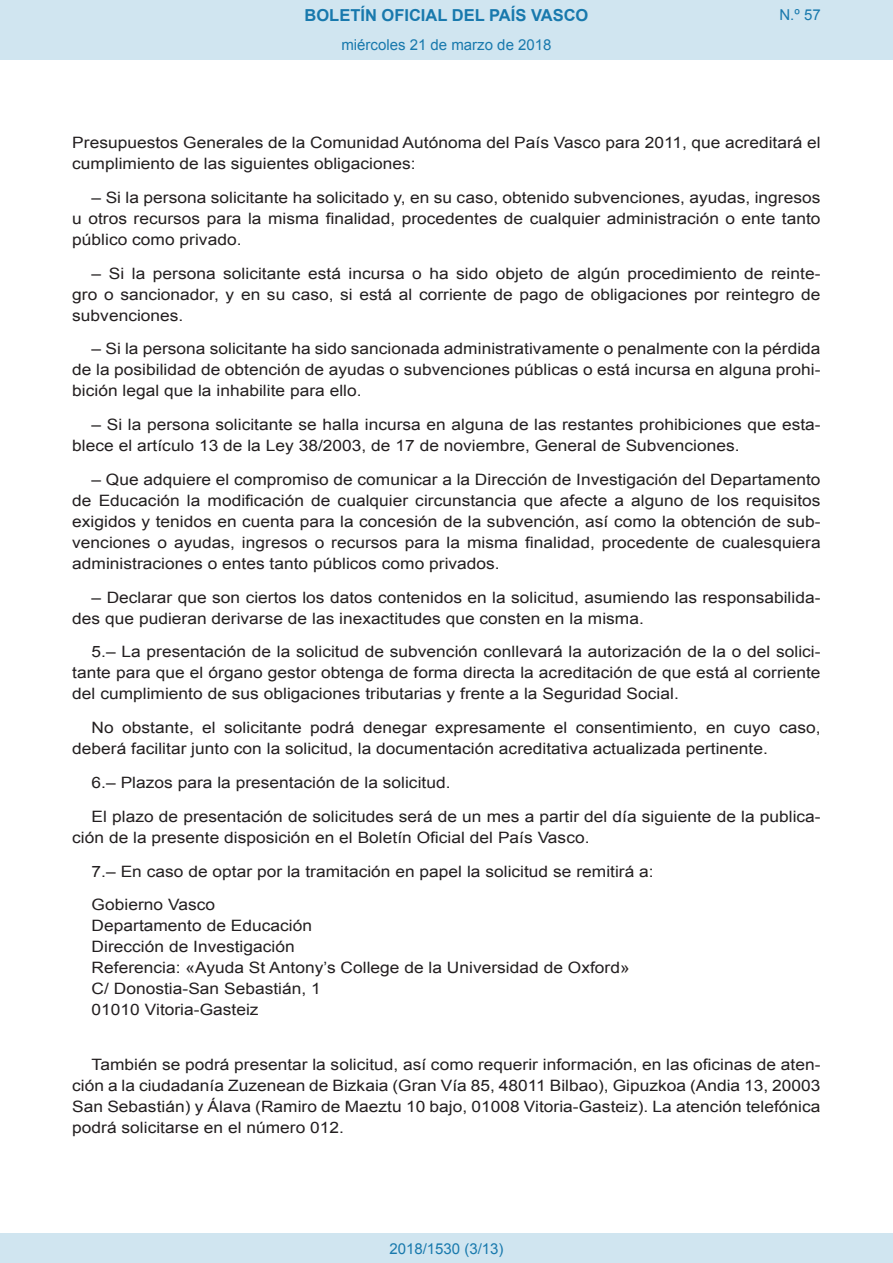
<style>
.page{position:relative;width:893px;height:1263px;background:#fff}
.page>*{position:absolute;margin:0;border:0;box-sizing:border-box;transform-origin:0 0}
.t1{font:700 16.5px "Arial";color:#1879ad}
.BOPVDetalle{font:15.6px/21px "Arial";color:#231f20;text-align:justify;scale:1.11 1}
.BOPVLista{font:15.6px "Arial";color:#231f20;scale:1.11 1}
.Paginacion_Centro{font:15px "Arial";color:#1879ad}
</style>
<div class="page">
<div style="left:0;top:0;width:893px;height:60px;background:#d0e5f0"></div>
<div style="left:0;top:1233px;width:893px;height:30px;background:#d0e5f0"></div>
<p class="t1" style="left:305px;top:4px;width:285px">BOLETÍN OFICIAL DEL PAÍS VASCO</p>
<p class="Paginacion_Centro" style="left:341px;top:35px;width:212px">miércoles 21 de marzo de 2018</p>
<p class="Paginacion_Centro" style="left:779px;top:5px;width:43px">N.º 57</p>
<p class="BOPVDetalle" style="left:72px;top:132px;width:676px">Presupuestos Generales de la Comunidad Autónoma del País Vasco para 2011, que acreditará el cumplimiento de las siguientes obligaciones:</p>
<p class="BOPVDetalle" style="left:72px;top:187px;width:676px;text-indent:19px">– Si la persona solicitante ha solicitado y, en su caso, obtenido subvenciones, ayudas, ingresos u otros recursos para la misma finalidad, procedentes de cualquier administración o ente tanto público como privado.</p>
<p class="BOPVDetalle" style="left:72px;top:263px;width:676px;text-indent:19px">– Si la persona solicitante está incursa o ha sido objeto de algún procedimiento de reinte&shy;gro o sancionador, y en su caso, si está al corriente de pago de obligaciones por reintegro de subvenciones.</p>
<p class="BOPVDetalle" style="left:72px;top:339px;width:676px;text-indent:19px">– Si la persona solicitante ha sido sancionada administrativamente o penalmente con la pérdida de la posibilidad de obtención de ayudas o subvenciones públicas o está incursa en alguna prohi&shy;bición legal que la inhabilite para ello.</p>
<p class="BOPVDetalle" style="left:72px;top:414px;width:676px;text-indent:19px">– Si la persona solicitante se halla incursa en alguna de las restantes prohibiciones que esta&shy;blece el artículo 13 de la Ley 38/2003, de 17 de noviembre, General de Subvenciones.</p>
<p class="BOPVDetalle" style="left:72px;top:469px;width:676px;text-indent:19px">– Que adquiere el compromiso de comunicar a la Dirección de Investigación del Departamento de Educación la modificación de cualquier circunstancia que afecte a alguno de los requisitos exigidos y tenidos en cuenta para la concesión de la subvención, así como la obtención de sub&shy;venciones o ayudas, ingresos o recursos para la misma finalidad, procedente de cualesquiera administraciones o entes tanto públicos como privados.</p>
<p class="BOPVDetalle" style="left:72px;top:587px;width:676px;text-indent:19px">– Declarar que son ciertos los datos contenidos en la solicitud, asumiendo las responsabilida&shy;des que pudieran derivarse de las inexactitudes que consten en la misma.</p>
<p class="BOPVDetalle" style="left:72px;top:642px;width:676px;text-indent:19px">5.– La presentación de la solicitud de subvención conllevará la autorización de la o del solici&shy;tante para que el órgano gestor obtenga de forma directa la acreditación de que está al corriente del cumplimiento de sus obligaciones tributarias y frente a la Seguridad Social.</p>
<p class="BOPVDetalle" style="left:72px;top:717px;width:676px;text-indent:19px">No obstante, el solicitante podrá denegar expresamente el consentimiento, en cuyo caso, deberá facilitar junto con la solicitud, la documentación acreditativa actualizada pertinente.</p>
<p class="BOPVDetalle" style="left:92px;top:772px;width:325px">6.– Plazos para la presentación de la solicitud.</p>
<p class="BOPVDetalle" style="left:72px;top:806px;width:676px;text-indent:19px">El plazo de presentación de solicitudes será de un mes a partir del día siguiente de la publica&shy;ción de la presente disposición en el Boletín Oficial del País Vasco.</p>
<p class="BOPVDetalle" style="left:92px;top:861px;width:508px">7.– En caso de optar por la tramitación en papel la solicitud se remitirá a:</p>
<p class="BOPVLista" style="left:92px;top:894px;width:113px">Gobierno Vasco</p>
<p class="BOPVLista" style="left:92px;top:915px;width:200px">Departamento de Educación</p>
<p class="BOPVLista" style="left:92px;top:936px;width:184px">Dirección de Investigación</p>
<p class="BOPVLista" style="left:92px;top:957px;width:486px">Referencia: «Ayuda St Antony’s College de la Universidad de Oxford»</p>
<p class="BOPVLista" style="left:92px;top:978px;width:208px">C/ Donostia-San Sebastián, 1</p>
<p class="BOPVLista" style="left:92px;top:999px;width:152px">01010 Vitoria-Gasteiz</p>
<p class="BOPVDetalle" style="left:72px;top:1054px;width:676px;text-indent:19px">También se podrá presentar la solicitud, así como requerir información, en las oficinas de aten&shy;ción a la ciudadanía Zuzenean de Bizkaia (Gran Vía 85, 48011 Bilbao), Gipuzkoa (Andia 13, 20003<br>San Sebastián) y Álava (Ramiro de Maeztu 10 bajo, 01008 Vitoria-Gasteiz). La atención telefónica podrá solicitarse en el número 012.</p>
<p class="Paginacion_Centro" style="left:389px;top:1238px;width:116px">2018/1530 (3/13)</p>
</div>
